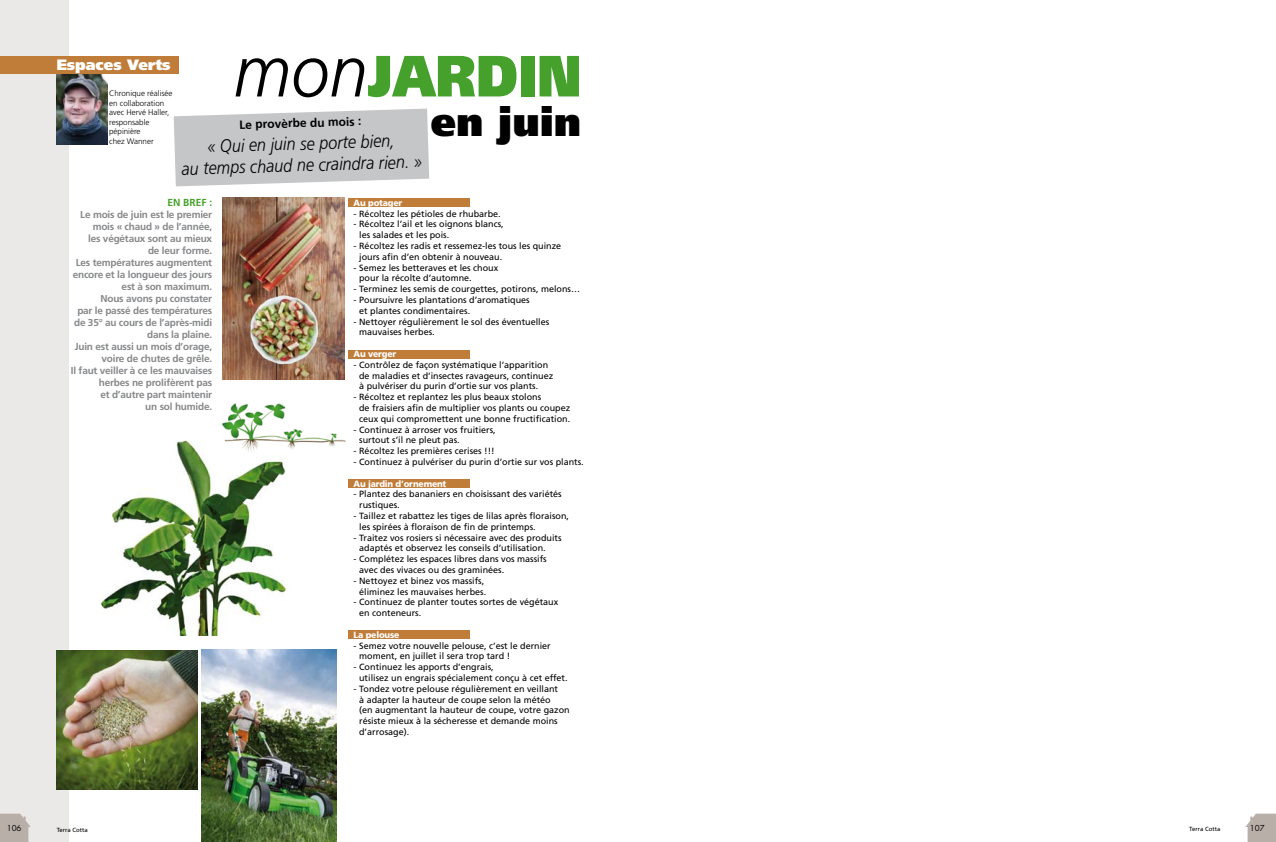
<style>
.page{position:relative;width:1276px;height:842px;background:#fff}
.page>*{position:absolute;margin:0;border:0;box-sizing:border-box;transform-origin:0 0}
.t1{font:900 58.1px "Frutiger";color:#45a12b;scale:.89 1}
.t2{font:900 40px "Frutiger";color:#000}
.t3{font:italic 300 18px/21.6px "Frutiger";color:#000;text-align:center;scale:.9 1}
.t4{font:900 15px "Frutiger";color:#fff}
.t5{font:700 12px "Frutiger";color:#000}
.t6{font:700 10.2px "Frutiger";color:#45a12b}
.t7{font:700 10px/12px "Frutiger";letter-spacing:-.02em;color:#87888a;text-align:right}
.t8{font:9px/10.8px "Frutiger";color:#000}
.t9{font:900 9px "Frutiger";letter-spacing:-.02em;color:#fff;scale:.95 1}
.t10{font:300 8px/9.6px "Frutiger";color:#000}
.t11{font:8px "Futura";color:#000}
.t12{font:6px "Frutiger";color:#000}
.s1{font-weight:300;font-style:italic;font-size:73.1px;color:#000}
</style>
<div class="page">
<div style="left:0;top:0;width:68px;height:842px;background:#ebe9e8"></div>
<img style="left:57px;top:74px;width:50px;height:70px">
<div style="left:0;top:57px;width:178px;height:17px;background:#c07c39"></div>
<div style="left:349px;top:198px;width:121px;height:9px;background:#c07c39"></div>
<div style="left:349px;top:350px;width:121px;height:9px;background:#c07c39"></div>
<div style="left:349px;top:479px;width:121px;height:9px;background:#c07c39"></div>
<div style="left:349px;top:630px;width:121px;height:9px;background:#c07c39"></div>
<svg style="left:0;top:814px;width:31px;height:28px"></svg>
<svg style="left:174px;top:109px;width:255px;height:77px;background:#cacbcd"></svg>
<svg style="left:1245px;top:814px;width:31px;height:28px"></svg>
<img style="left:100px;top:440px;width:186px;height:195px">
<img style="left:57px;top:650px;width:140px;height:140px">
<img style="left:201px;top:650px;width:135px;height:192px">
<img style="left:223px;top:198px;width:121px;height:181px">
<img style="left:218px;top:403px;width:128px;height:51px">
<h3 class="t4" style="left:57px;top:56px;width:115px">Espaces Verts</h3>
<p class="t10" style="left:109px;top:88px;width:65px">Chronique réalisée en collaboration avec Hervé Haller, responsable pépinière<br>chez Wanner</p>
<h1 class="t1" style="left:234px;top:41px;width:392px"><span class="s1">mon</span>JARDIN</h1>
<h3 class="t5" style="left:239px;top:118px;width:123px;rotate:-2deg">Le provèrbe du mois :</h3>
<h3 class="t3" style="left:180px;top:137px;width:269px;rotate:-2deg">« Qui en juin se porte bien,<br>au temps chaud ne craindra rien. »</h3>
<h2 class="t2" style="left:431px;top:98px;width:152px">en juin</h2>
<p class="t6" style="left:167px;top:197px;width:46px">Enbref :</p>
<p class="t7" style="left:71px;top:209px;width:143px">Le mois de juin est le premier mois « chaud » de l’année,<br>les végétaux sont au mieux<br>de leur forme.<br>Les températures augmentent encore et la longueur des jours est à son maximum.<br>Nous avons pu constater<br>par le passé des températures de 35° au cours de l’après-midi dans la plaine.<br>Juin est aussi un mois d’orage, voire de chutes de grêle.<br>Il faut veiller à ce les mauvaises herbes ne prolifèrent pas<br>et d’autre part maintenir<br>un sol humide.</p>
<p class="t11" style="left:7px;top:822px;width:16px">106</p>
<p class="t12" style="left:57px;top:826px;width:33px">Terra Cotta</p>
<p class="t9" style="left:354px;top:197px;width:53px">Au potager</p>
<p class="t8" style="left:354px;top:208px;width:149px">- Récoltez les pétioles de rhubarbe.</p>
<p class="t8" style="left:359px;top:219px;width:146px;text-indent:-5px">- Récoltez l’ail et les oignons blancs, les salades et les pois.</p>
<p class="t8" style="left:359px;top:240px;width:204px;text-indent:-5px">- Récoltez les radis et ressemez-les tous les quinze jours afin d’en obtenir à nouveau.</p>
<p class="t8" style="left:359px;top:262px;width:141px;text-indent:-5px">- Semez les betteraves et les choux pour la récolte d’automne.</p>
<p class="t8" style="left:354px;top:284px;width:228px">- Terminez les semis de courgettes, potirons, melons…</p>
<p class="t8" style="left:359px;top:294px;width:172px;text-indent:-5px">- Poursuivre les plantations d’aromatiques et plantes condimentaires.</p>
<p class="t8" style="left:359px;top:316px;width:192px;text-indent:-5px">- Nettoyer régulièrement le sol des éventuelles mauvaises herbes.</p>
<p class="t9" style="left:354px;top:348px;width:46px">Au verger</p>
<p class="t8" style="left:359px;top:359px;width:196px;text-indent:-5px">- Contrôlez de façon systématique l’apparition de maladies et d’insectes ravageurs, continuez à pulvériser du purin d’ortie sur vos plants.</p>
<p class="t8" style="left:359px;top:392px;width:213px;text-indent:-5px">- Récoltez et replantez les plus beaux stolons<br>de fraisiers afin de multiplier vos plants ou coupez ceux qui compromettent une bonne fructification.</p>
<p class="t8" style="left:359px;top:424px;width:138px;text-indent:-5px">- Continuez à arroser vos fruitiers, surtout s’il ne pleut pas.</p>
<p class="t8" style="left:354px;top:446px;width:143px">- Récoltez les premières cerises !!!</p>
<p class="t8" style="left:354px;top:456px;width:232px">- Continuez à pulvériser du purin d’ortie sur vos plants.</p>
<p class="t9" style="left:354px;top:478px;width:99px">Au jardin d’ornement</p>
<p class="t8" style="left:359px;top:489px;width:204px;text-indent:-5px">- Plantez des bananiers en choisissant des variétés rustiques.</p>
<p class="t8" style="left:359px;top:510px;width:211px;text-indent:-5px">- Taillez et rabattez les tiges de lilas après floraison, les spirées à floraison de fin de printemps.</p>
<p class="t8" style="left:359px;top:532px;width:204px;text-indent:-5px">- Traitez vos rosiers si nécessaire avec des produits adaptés et observez les conseils d’utilisation.</p>
<p class="t8" style="left:359px;top:554px;width:189px;text-indent:-5px">- Complétez les espaces libres dans vos massifs avec des vivaces ou des graminées.</p>
<p class="t8" style="left:354px;top:575px;width:134px;text-align:right">- Nettoyez et binez vos massifs, éliminez les mauvaises herbes.</p>
<p class="t8" style="left:359px;top:597px;width:201px;text-indent:-5px">- Continuez de planter toutes sortes de végétaux en conteneurs.</p>
<p class="t9" style="left:354px;top:629px;width:50px">La pelouse</p>
<p class="t8" style="left:359px;top:640px;width:193px;text-indent:-5px">- Semez votre nouvelle pelouse, c’est le dernier moment, en juillet il sera trop tard !</p>
<p class="t8" style="left:359px;top:662px;width:210px;text-indent:-5px">- Continuez les apports d’engrais,<br>utilisez un engrais spécialement conçu à cet effet.</p>
<p class="t8" style="left:359px;top:683px;width:212px;text-indent:-5px">- Tondez votre pelouse régulièrement en veillant<br>à adapter la hauteur de coupe selon la météo<br>(en augmentant la hauteur de coupe, votre gazon résiste mieux à la sécheresse et demande moins d’arrosage).</p>
<p class="t12" style="left:1189px;top:825px;width:33px">Terra Cotta</p>
<p class="t11" style="left:1249px;top:822px;width:16px">107</p>
</div>
